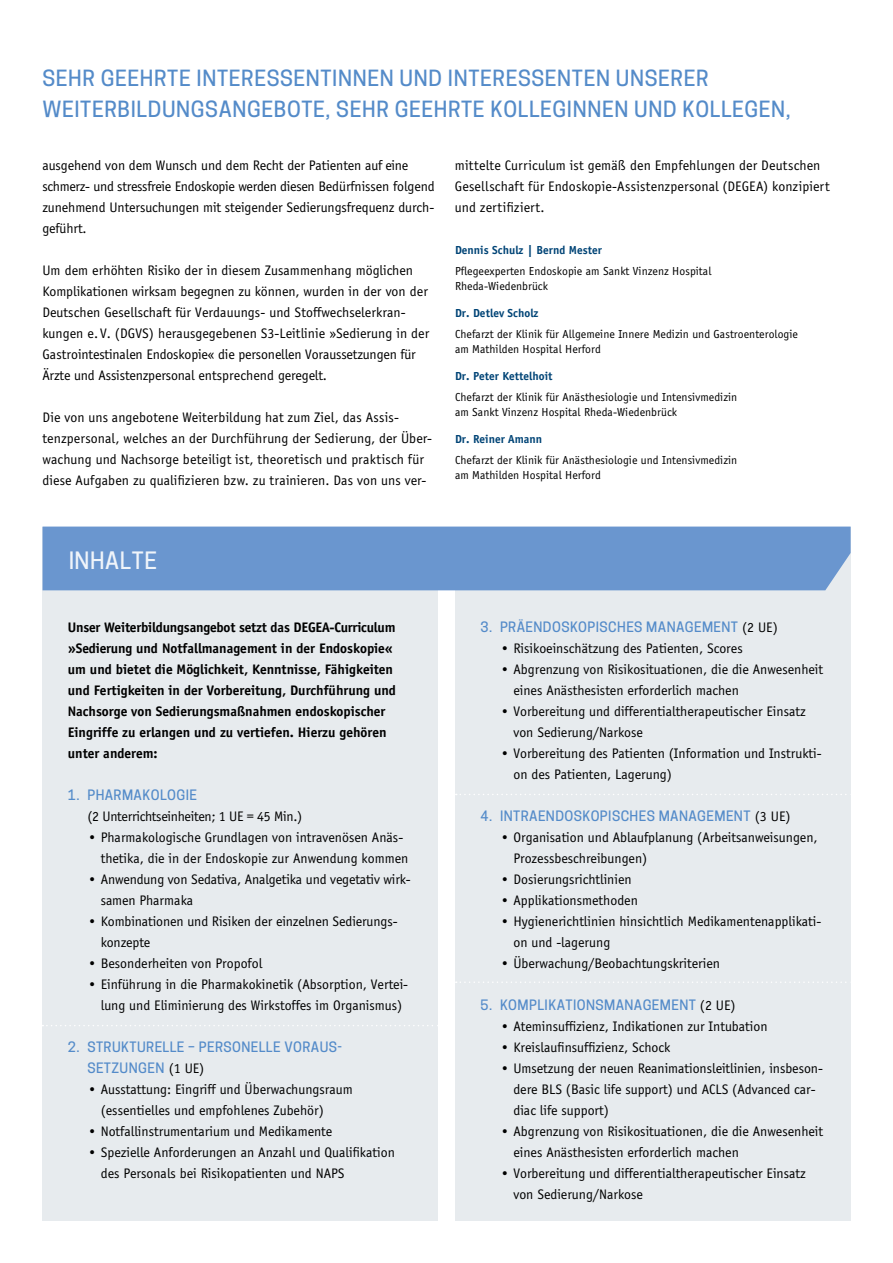
<style>
.page{position:relative;width:893px;height:1263px;background:#fff}
.page>*{position:absolute;margin:0;border:0;box-sizing:border-box;transform-origin:0 0}
.t1{font:500 22.5px "Cooper Hewitt";letter-spacing:.03em;color:#fff}
.t2{font:500 21px/31.5px "Cooper Hewitt";letter-spacing:.03em;color:#548bc9}
.t3{font:14.25px/21px "Officina Sans";color:#000}
.t4{font:700 14.25px/21px "Officina Sans";color:#000}
.t5{font:14.25px "Officina Sans";letter-spacing:-.02em;color:#000}
.t6{font:500 13.5px/21px "Cooper Hewitt";letter-spacing:.03em;color:#548bc9}
.t7{font:12px/15.8px "Officina Sans";letter-spacing:.005em;color:#000}
.t8{font:700 12px "Officina Sans";letter-spacing:.005em;color:#004476}
.s1{font-family:"Officina Sans";font-weight:400;font-size:14.25px;color:#000}
</style>
<div class="page">
<div style="left:42px;top:527px;width:396px;height:693px;background:#e7ebee"></div>
<div style="left:455px;top:527px;width:395px;height:693px;background:#e7ebee"></div>
<div style="left:43px;top:527px;width:808px;height:63px;background:#6a96cf"></div>
<svg style="left:42px;top:1025px;width:396px;height:1px"></svg>
<svg style="left:456px;top:794px;width:395px;height:1px"></svg>
<svg style="left:456px;top:981px;width:395px;height:2px"></svg>
<h2 class="t2" style="left:42px;top:62px;width:750px">SEHR GEEHRTE INTERESSENTINNEN UND INTERESSENTEN UNSERER<br>WEITERBILDUNGSANGEBOTE, SEHR GEEHRTE KOLLEGINNEN UND KOLLEGEN,</h2>
<p class="t3" style="left:42px;top:154px;width:394px">ausgehend von dem Wunsch und dem Recht der Patienten auf eine schmerz- und stressfreie Endoskopie werden diesen Bedürfnissen folgend zunehmend Untersuchungen mit steigender Sedierungsfrequenz durch&shy;geführt.</p>
<p class="t3" style="left:42px;top:259px;width:389px">Um dem erhöhten Risiko der in diesem Zusammenhang möglichen Komplikationen wirksam begegnen zu können, wurden in der von der Deutschen Gesellschaft für Verdauungs- und Stoffwechselerkran&shy;kungen e. V. (DGVS) herausgegebenen S3-Leitlinie »Sedierung in der Gastrointestinalen Endoskopie« die personellen Voraussetzungen für Ärzte und Assistenzpersonal entsprechend geregelt.</p>
<p class="t3" style="left:42px;top:406px;width:391px">Die von uns angebotene Weiterbildung hat zum Ziel, das Assis&shy;tenzpersonal, welches an der Durchführung der Sedierung, der Über&shy;wachung und Nachsorge beteiligt ist, theoretisch und praktisch für diese Aufgaben zu qualifizieren bzw. zu trainieren. Das von uns ver-</p>
<p class="t3" style="left:455px;top:154px;width:376px">mittelte Curriculum ist gemäß den Empfehlungen der Deutschen<br>Gesellschaft für Endoskopie-Assistenzpersonal (DEGEA) konzipiert und zertifiziert.</p>
<p class="t8" style="left:455px;top:242px;width:148px">Dennis Schulz | Bernd Mester</p>
<p class="t7" style="left:455px;top:263px;width:258px">Pflegeexperten Endoskopie am Sankt Vinzenz Hospital<br>Rheda-Wiedenbrück</p>
<p class="t8" style="left:455px;top:305px;width:85px">Dr. Detlev Scholz</p>
<p class="t7" style="left:455px;top:326px;width:344px">Chefarzt der Klinik für Allgemeine Innere Medizin und Gastroenterologie am Mathilden Hospital Herford</p>
<p class="t8" style="left:455px;top:368px;width:99px">Dr. Peter Kettelhoit</p>
<p class="t7" style="left:455px;top:389px;width:284px">Chefarzt der Klinik für Anästhesiologie und Intensivmedizin am Sankt Vinzenz Hospital Rheda-Wiedenbrück</p>
<p class="t8" style="left:455px;top:431px;width:89px">Dr. Reiner Amann</p>
<p class="t7" style="left:455px;top:452px;width:284px">Chefarzt der Klinik für Anästhesiologie und Intensivmedizin am Mathilden Hospital Herford</p>
<h1 class="t1" style="left:68px;top:547px;width:90px">INHALTE</h1>
<p class="t4" style="left:68px;top:616px;width:330px">Unser Weiterbildungsangebot setzt das DEGEA-Curriculum »Sedierung und Notfallmanagement in der Endoskopie« um und bietet die Möglichkeit, Kenntnisse, Fähigkeiten und Fertigkeiten in der Vorbereitung, Durchführung und Nachsorge von Sedierungsmaßnahmen endoskopischer Eingriffe zu erlangen und zu vertiefen. Hierzu gehören unter anderem:</p>
<p class="t6" style="left:68px;top:784px;width:131px">1. PHARMAKOLOGIE</p>
<p class="t5" style="left:87px;top:808px;width:216px">(2 Unterrichtseinheiten; 1 UE = 45 Min.)</p>
<p class="t3" style="left:101px;top:826px;width:309px;text-indent:-13px">• Pharmakologische Grundlagen von intravenösen Anäs&shy;thetika, die in der Endoskopie zur Anwendung kommen</p>
<p class="t3" style="left:101px;top:868px;width:311px;text-indent:-13px">• Anwendung von Sedativa, Analgetika und vegetativ wirk&shy;samen Pharmaka</p>
<p class="t3" style="left:101px;top:910px;width:298px;text-indent:-13px">• Kombinationen und Risiken der einzelnen Sedierungs&shy;konzepte</p>
<p class="t3" style="left:87px;top:952px;width:176px">• Besonderheiten von Propofol</p>
<p class="t3" style="left:87px;top:973px;width:322px;text-align:center">• Einführung in die Pharmakokinetik (Absorption, Vertei&shy;lung und Eliminierung des Wirkstoffes im Organismus)</p>
<p class="t6" style="left:87px;top:1036px;width:256px;text-indent:-19px">2. STRUKTURELLE – PERSONELLE VORAUS-<br>SETZUNGEN <span class="s1">(1 UE)</span></p>
<p class="t3" style="left:101px;top:1078px;width:254px;text-indent:-13px">• Ausstattung: Eingriff und Überwachungsraum (essentielles und empfohlenes Zubehör)</p>
<p class="t3" style="left:87px;top:1120px;width:246px">• Notfallinstrumentarium und Medikamente</p>
<p class="t3" style="left:101px;top:1141px;width:296px;text-indent:-13px">• Spezielle Anforderungen an Anzahl und Qualifikation des Personals bei Risikopatienten und NAPS</p>
<p class="t6" style="left:480px;top:616px;width:299px">3. PRÄENDOSKOPISCHES MANAGEMENT <span class="s1">(2 UE)</span></p>
<p class="t3" style="left:500px;top:637px;width:244px">• Risikoeinschätzung des Patienten, Scores</p>
<p class="t3" style="left:513px;top:658px;width:311px;text-indent:-13px">• Abgrenzung von Risikosituationen, die die Anwesenheit eines Anästhesisten erforderlich machen</p>
<p class="t3" style="left:513px;top:700px;width:294px;text-indent:-13px">• Vorbereitung und differentialtherapeutischer Einsatz von Sedierung/Narkose</p>
<p class="t3" style="left:513px;top:742px;width:310px;text-indent:-13px">• Vorbereitung des Patienten (Information und Instrukti&shy;on des Patienten, Lagerung)</p>
<p class="t6" style="left:480px;top:805px;width:312px">4. INTRAENDOSKOPISCHES MANAGEMENT <span class="s1">(3 UE)</span></p>
<p class="t3" style="left:513px;top:826px;width:306px;text-indent:-13px">• Organisation und Ablaufplanung (Arbeitsanweisungen,<br>Prozessbeschreibungen)</p>
<p class="t3" style="left:500px;top:868px;width:133px">• Dosierungsrichtlinien</p>
<p class="t3" style="left:500px;top:889px;width:139px">• Applikationsmethoden</p>
<p class="t3" style="left:513px;top:910px;width:309px;text-indent:-13px">• Hygienerichtlinien hinsichtlich Medikamentenapplikati&shy;on und -lagerung</p>
<p class="t3" style="left:500px;top:952px;width:221px">• Überwachung/Beobachtungskriterien</p>
<p class="t6" style="left:480px;top:994px;width:257px">5. KOMPLIKATIONSMANAGEMENT <span class="s1">(2 UE)</span></p>
<p class="t3" style="left:500px;top:1015px;width:269px">• Ateminsuffizienz, Indikationen zur Intubation</p>
<p class="t3" style="left:500px;top:1036px;width:172px">• Kreislaufinsuffizienz, Schock</p>
<p class="t3" style="left:513px;top:1057px;width:311px;text-indent:-13px">• Umsetzung der neuen Reanimationsleitlinien, insbeson&shy;dere BLS (Basic life support) und ACLS (Advanced car&shy;diac life support)</p>
<p class="t3" style="left:513px;top:1120px;width:311px;text-indent:-13px">• Abgrenzung von Risikosituationen, die die Anwesenheit eines Anästhesisten erforderlich machen</p>
<p class="t3" style="left:513px;top:1162px;width:294px;text-indent:-13px">• Vorbereitung und differentialtherapeutischer Einsatz von Sedierung/Narkose</p>
</div>
